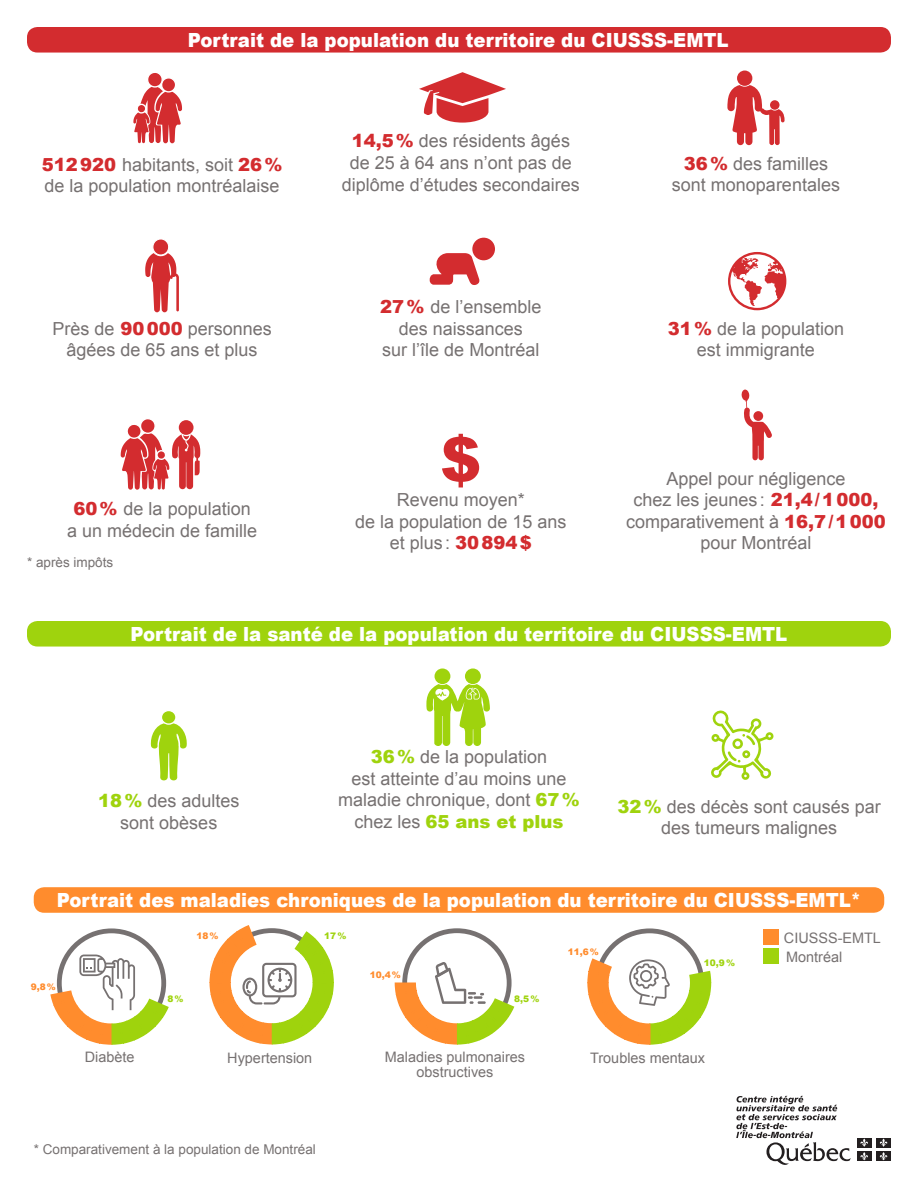
<style>
.page{position:relative;width:918px;height:1188px;background:#fff}
.page>*{position:absolute;margin:0;border:0;box-sizing:border-box;transform-origin:0 0}
.t1{font:900 61.35px "Arial";color:#d32c2f}
.t2{font:900 19.5px "Arial";color:#fff;scale:.93 1}
.t3{font:18px/21.6px "Arial";color:#767171;text-align:center}
.t4{font:900 18px "Arial";color:#9fd30d}
.t5{font:14.4px/14.4px "Arial";color:#767171;text-align:center}
.t6{font:13.5px "Arial";color:#767171}
.t7{font:900 9px "Arial";color:#ff8c2d}
.t8{font:900 9px "Arial";color:#9fd30d}
.s1{font-weight:900;color:#d32c2f}
.s2{font-weight:900;color:#9fd30d}
.s3{font-weight:400;color:#767171}
</style>
<div class="page">
<svg style="left:145px;top:239px;width:34px;height:73px"></svg>
<svg style="left:133px;top:73px;width:49px;height:70px"></svg>
<div style="left:27px;top:27px;width:864px;height:26px;background:#d32c2f;border-radius:11px"></div>
<svg style="left:430px;top:253px;width:50px;height:32px"></svg>
<div style="left:472px;top:238px;width:23px;height:22px;background:#d32c2f;border-radius:50%"></div>
<svg style="left:727px;top:85px;width:58px;height:60px"></svg>
<div style="left:737px;top:71px;width:15px;height:15px;background:#d32c2f;border-radius:50%"></div>
<svg style="left:419px;top:72px;width:87px;height:51px"></svg>
<svg style="left:728px;top:252px;width:58px;height:58px"></svg>
<svg style="left:121px;top:419px;width:80px;height:71px"></svg>
<div style="left:179px;top:420px;width:15px;height:15px;background:#d32c2f;border-radius:50%"></div>
<svg style="left:741px;top:389px;width:31px;height:71px"></svg>
<div style="left:34px;top:887px;width:850px;height:26px;background:#ff8c2d;border-radius:10px"></div>
<div style="left:27px;top:621px;width:864px;height:26px;background:#9fd30d;border-radius:11px"></div>
<svg style="left:711px;top:710px;width:63px;height:70px"></svg>
<svg style="left:150px;top:711px;width:37px;height:70px"></svg>
<div style="left:763px;top:929px;width:16px;height:15px;background:#ff8c2d"></div>
<div style="left:763px;top:949px;width:16px;height:15px;background:#9fd30d"></div>
<div style="left:435px;top:668px;width:15px;height:16px;background:#9fd30d;border-radius:50%"></div>
<div style="left:465px;top:668px;width:16px;height:16px;background:#9fd30d;border-radius:50%"></div>
<svg style="left:426px;top:684px;width:64px;height:62px"></svg>
<svg style="left:587px;top:957px;width:125px;height:88px"></svg>
<svg style="left:50px;top:955px;width:119px;height:90px"></svg>
<svg style="left:394px;top:962px;width:121px;height:83px"></svg>
<svg style="left:209px;top:925px;width:125px;height:120px"></svg>
<svg style="left:736px;top:1096px;width:115px;height:69px"></svg>
<div style="left:857px;top:1138px;width:15px;height:9px;background:#231f20"></div>
<div style="left:876px;top:1138px;width:15px;height:9px;background:#231f20"></div>
<div style="left:857px;top:1152px;width:15px;height:9px;background:#231f20"></div>
<svg style="left:860px;top:1139px;width:8px;height:21px"></svg>
<div style="left:876px;top:1152px;width:15px;height:9px;background:#231f20"></div>
<svg style="left:880px;top:1139px;width:8px;height:21px"></svg>
<p class="t2" style="left:188px;top:26px;width:583px">Portrait de la population du territoire du CIUSSS-EMTL</p>
<p class="t3" style="left:42px;top:154px;width:242px;text-align:left"><span class="s1">512920</span> habitants, soit <span class="s1">26% </span>de la population montréalaise</p>
<p class="t3" style="left:52px;top:318px;width:221px">Près de <span class="s1">90000</span> personnes âgées de 65 ans et plus</p>
<p class="t3" style="left:67px;top:498px;width:192px"><span class="s1">60%</span> de la population a un médecin de famille</p>
<p class="t6" style="left:27px;top:553px;width:88px">* après impôts</p>
<p class="t3" style="left:342px;top:130px;width:240px"><span class="s1">14,5%</span> des résidents âgés de 25 à 64 ans n’ont pas de diplôme d’études secondaires</p>
<p class="t3" style="left:380px;top:296px;width:163px"><span class="s1">27%</span> de l’ensemble des naissances<br>sur l’île de Montréal</p>
<p class="t1" style="left:440px;top:415px;width:42px">$</p>
<p class="t3" style="left:355px;top:489px;width:213px">Revenu moyen*<br>de la population de 15 ans et plus : <span class="s1">30894$</span></p>
<p class="t3" style="left:672px;top:153px;width:170px"><span class="s1">36%</span> des familles sont monoparentales</p>
<p class="t3" style="left:668px;top:318px;width:178px"><span class="s1">31%</span> de la population est immigrante</p>
<p class="t3" style="left:626px;top:468px;width:261px">Appel pour négligence<br>chez les jeunes : <span class="s1">21,4/1000, </span>comparativement à <span class="s1">16,7/1000 </span>pour Montréal</p>
<p class="t2" style="left:131px;top:620px;width:708px">Portrait de la santé de la population du territoire du CIUSSS-EMTL</p>
<p class="t3" style="left:98px;top:790px;width:143px"><span class="s2">18%</span> des adultes sont obèses</p>
<p class="t3" style="left:371px;top:746px;width:178px"><span class="s2">36%</span> de la population</p>
<p class="t3" style="left:351px;top:768px;width:217px">est atteinte d’au moins une</p>
<p class="t3" style="left:338px;top:789px;width:243px">maladie chronique, dont <span class="s2">67%</span></p>
<p class="t4" style="left:354px;top:808px;width:211px"><span class="s3">chez les</span> 65 ans et plus</p>
<p class="t3" style="left:618px;top:796px;width:265px"><span class="s2">32%</span> des décès sont causés par des tumeurs malignes</p>
<p class="t2" style="left:57px;top:886px;width:866px">Portrait des maladies chroniques de la population du territoire du CIUSSS-EMTL*</p>
<p class="t5" style="left:784px;top:930px;width:99px">CIUSSS-EMTL</p>
<p class="t5" style="left:786px;top:949px;width:58px">Montréal</p>
<p class="t7" style="left:196px;top:929px;width:24px">18%</p>
<p class="t8" style="left:324px;top:929px;width:24px">17%</p>
<p class="t7" style="left:568px;top:945px;width:33px">11,6%</p>
<p class="t8" style="left:704px;top:956px;width:33px">10,9%</p>
<p class="t7" style="left:31px;top:981px;width:27px">9,8%</p>
<p class="t5" style="left:85px;top:1050px;width:51px">Diabète</p>
<p class="t8" style="left:168px;top:993px;width:18px">8%</p>
<p class="t5" style="left:227px;top:1051px;width:87px">Hypertension</p>
<p class="t6" style="left:34px;top:1141px;width:284px">* Comparativement à la population de Montréal</p>
<p class="t7" style="left:370px;top:968px;width:33px">10,4%</p>
<p class="t8" style="left:514px;top:992px;width:27px">8,5%</p>
<p class="t5" style="left:385px;top:1050px;width:142px">Maladies pulmonaires obstructives</p>
<p class="t5" style="left:590px;top:1051px;width:116px">Troubles mentaux</p>
</div>
